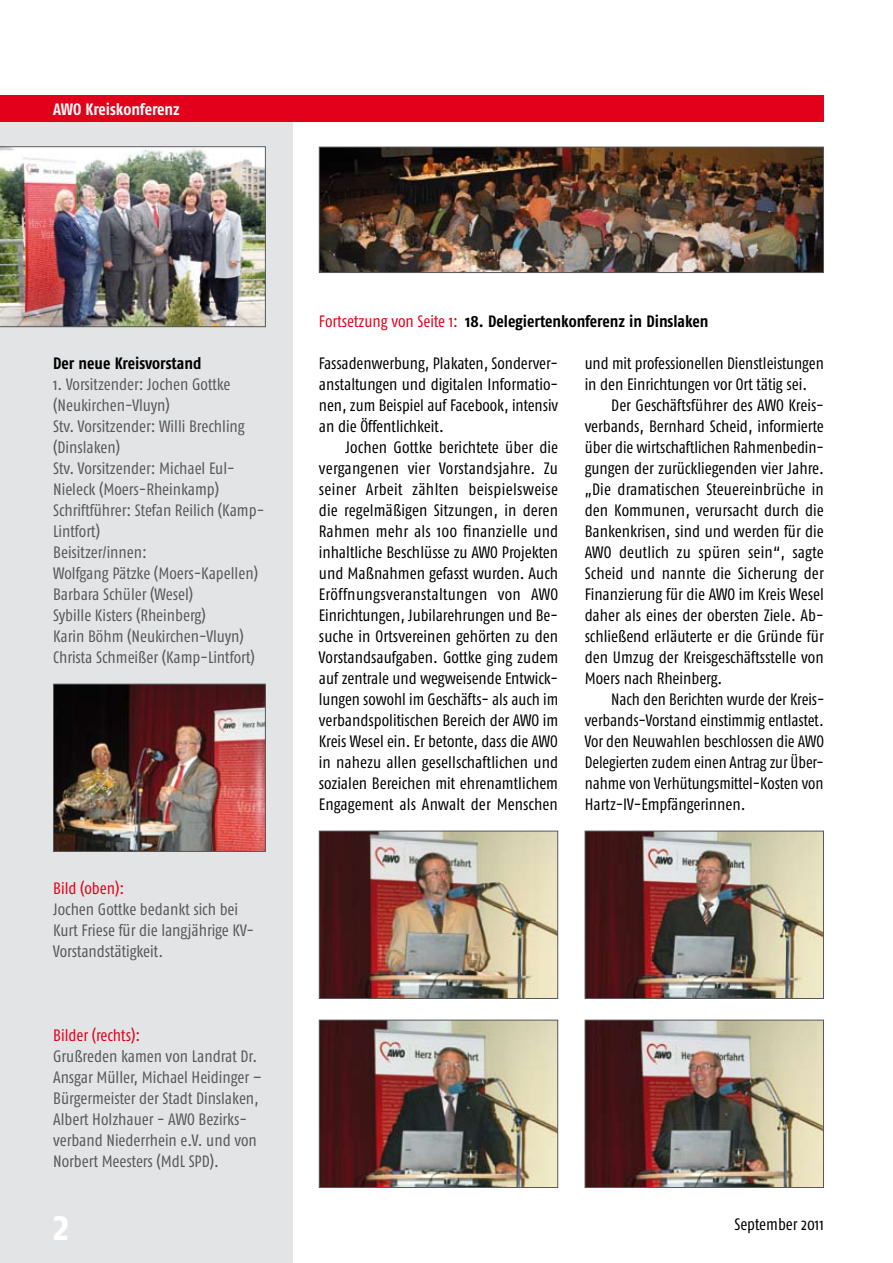
<style>
.page{position:relative;width:893px;height:1263px;background:#fff}
.page>*{position:absolute;margin:0;border:0;box-sizing:border-box;transform-origin:0 0}
.t1{font:700 42px "Fago Co";color:#fff}
.t2{font:16.5px/21px "Fago Co";color:#000;text-align:justify}
.t3{font:16.5px/21px "Fago Co";color:#58585a}
.t4{font:700 16.5px "Fago Co";color:#000}
.t5{font:16.5px "Fago Co";color:#e2001a}
.t6{font:700 16.5px "Fago Co";letter-spacing:-.005em;color:#fff}
.s1{font-weight:400;color:#e2001a}
</style>
<div class="page">
<div style="left:0;top:1188px;width:292px;height:75px;background:#e3e4e5"></div>
<div style="left:0;top:117px;width:292px;height:871px;background:#e3e4e5"></div>
<div style="left:0;top:978px;width:292px;height:204px;background:#e3e4e5"></div>
<div style="left:0;top:1167px;width:292px;height:27px;background:#e3e4e5"></div>
<div style="left:0;top:96px;width:824px;height:26px;background:#e2001a"></div>
<img style="left:587px;top:833px;width:235px;height:164px">
<div style="left:585px;top:831px;width:239px;height:168px;border:1px solid #58585a"></div>
<img style="left:587px;top:1022px;width:235px;height:164px">
<div style="left:585px;top:1020px;width:239px;height:168px;border:1px solid #58585a"></div>
<img style="left:321px;top:1022px;width:235px;height:164px">
<div style="left:319px;top:1020px;width:239px;height:168px;border:1px solid #58585a"></div>
<img style="left:321px;top:149px;width:501px;height:122px">
<div style="left:319px;top:147px;width:505px;height:126px;border:1px solid #58585a"></div>
<img style="left:55px;top:686px;width:209px;height:164px">
<div style="left:53px;top:684px;width:213px;height:168px;border:1px solid #58585a"></div>
<img style="left:321px;top:833px;width:235px;height:164px">
<div style="left:319px;top:831px;width:239px;height:168px;border:1px solid #58585a"></div>
<img style="left:0;top:146px;width:266px;height:181px">
<p class="t6" style="left:53px;top:99px;width:128px">AWO Kreiskonferenz</p>
<p class="t4" style="left:53px;top:353px;width:150px">Der neue Kreisvorstand</p>
<p class="t3" style="left:53px;top:373px;width:213px">1. Vorsitzender: Jochen Gottke (Neukirchen-Vluyn)<br>Stv. Vorsitzender: Willi Brechling (Dinslaken)<br>Stv. Vorsitzender: Michael Eul-<br>Nieleck (Moers-Rheinkamp)<br>Schriftführer: Stefan Reilich (Kamp-<br>Lintfort)<br>Beisitzer/innen:<br>Wolfgang Pätzke (Moers-Kapellen)<br>Barbara Schüler (Wesel)<br>Sybille Kisters (Rheinberg)<br>Karin Böhm (Neukirchen-Vluyn)<br>Christa Schmeißer (Kamp-Lintfort)</p>
<p class="t5" style="left:53px;top:879px;width:73px">Bild (oben):</p>
<p class="t3" style="left:53px;top:898px;width:203px">Jochen Gottke bedankt sich bei<br>Kurt Friese für die langjährige KV-<br>Vorstandstätigkeit.</p>
<p class="t5" style="left:53px;top:1026px;width:89px">Bilder (rechts):</p>
<p class="t3" style="left:53px;top:1045px;width:210px">Grußreden kamen von Landrat Dr.<br>Ansgar Müller, Michael Heidinger –<br>Bürgermeister der Stadt Dinslaken,<br>Albert Holzhauer - AWO Bezirks&shy;verband Niederrhein e.V. und von<br>Norbert Meesters (MdL SPD).</p>
<p class="t4" style="left:319px;top:311px;width:391px"><span class="s1">Fortsetzung von Seite 1:</span> 18. Delegiertenkonferenz in Dinslaken</p>
<p class="t2" style="left:319px;top:352px;width:241px">Fassadenwerbung, Plakaten, Sonderver&shy;anstaltungen und digitalen Informatio&shy;nen, zum Beispiel auf Facebook, intensiv an die Öffentlichkeit.</p>
<p class="t2" style="left:319px;top:436px;width:241px;text-indent:27px">Jochen Gottke berichtete über die vergangenen vier Vorstandsjahre. Zu seiner Arbeit zählten beispielsweise die regelmäßigen Sitzungen, in deren Rahmen mehr als 100 finanzielle und inhaltliche Beschlüsse zu AWO Projekten und Maßnahmen gefasst wurden. Auch Eröffnungsveranstaltungen von AWO Einrichtungen, Jubilarehrungen und Be&shy;suche in Ortsvereinen gehörten zu den Vorstandsaufgaben. Gottke ging zudem auf zentrale und wegweisende Entwick&shy;lungen sowohl im Geschäfts- als auch im verbandspolitischen Bereich der AWO im Kreis Wesel ein. Er betonte, dass die AWO in nahezu allen gesellschaftlichen und sozialen Bereichen mit ehrenamtlichem Engagement als Anwalt der Menschen</p>
<p class="t2" style="left:585px;top:352px;width:241px">und mit professionellen Dienstleistungen in den Einrichtungen vor Ort tätig sei.</p>
<p class="t2" style="left:585px;top:394px;width:241px;text-indent:27px">Der Geschäftsführer des AWO Kreis&shy;verbands, Bernhard Scheid, informierte über die wirtschaftlichen Rahmenbedin&shy;gungen der zurückliegenden vier Jahre. „Die dramatischen Steuereinbrüche in den Kommunen, verursacht durch die Bankenkrisen, sind und werden für die AWO deutlich zu spüren sein“, sagte Scheid und nannte die Sicherung der Finanzierung für die AWO im Kreis Wesel daher als eines der obersten Ziele. Ab&shy;schließend erläuterte er die Gründe für den Umzug der Kreisgeschäftsstelle von Moers nach Rheinberg.</p>
<p class="t2" style="left:585px;top:688px;width:241px;text-indent:27px">Nach den Berichten wurde der Kreis&shy;verbands-Vorstand einstimmig entlastet.<br>Vor den Neuwahlen beschlossen die AWO Delegierten zudem einen Antrag zur Über&shy;nahme von Verhütungsmittel-Kosten von Hartz-IV-Empfängerinnen.</p>
<h1 class="t1" style="left:53px;top:1201px;width:18px">2</h1>
<p class="t2" style="left:734px;top:1213px;width:91px">September 2011</p>
</div>
